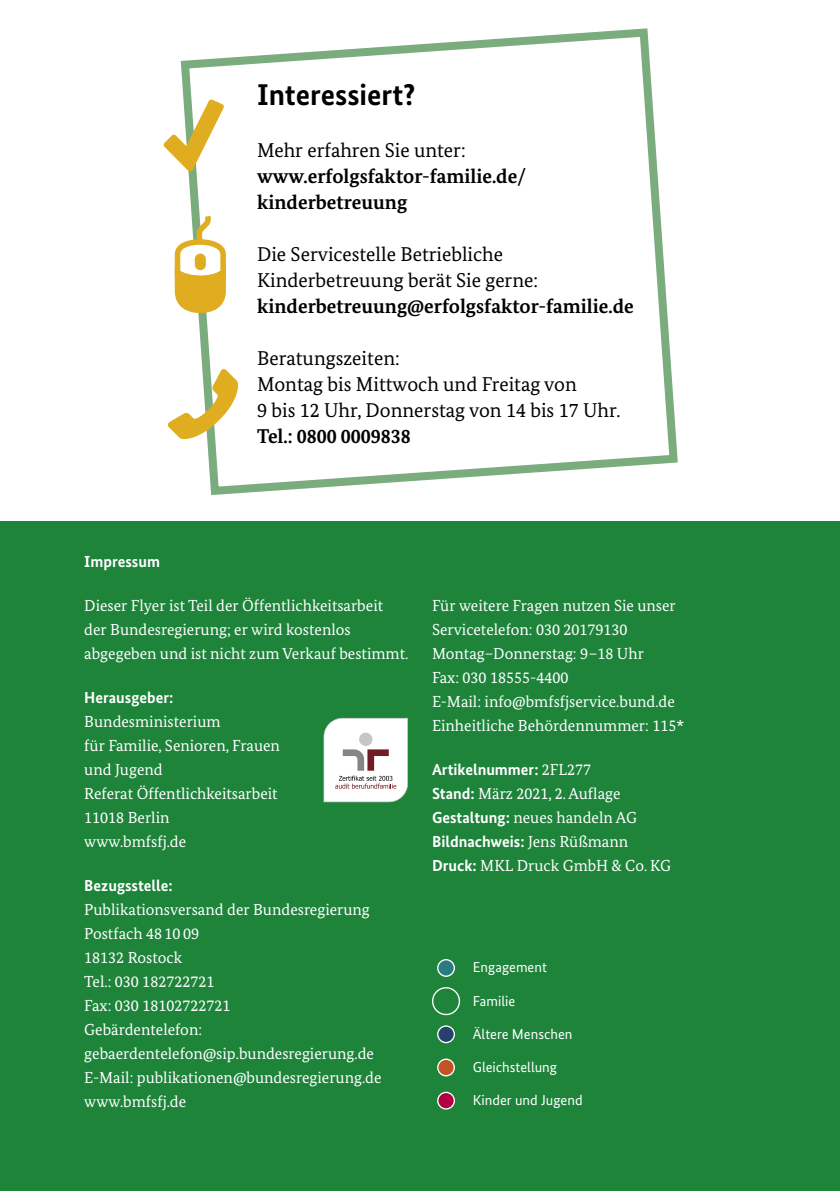
<style>
.page{position:relative;width:840px;height:1191px;background:#fff}
.page>*{position:absolute;margin:0;border:0;box-sizing:border-box;transform-origin:0 0}
.t1{font:700 30px "Bundes Sans";color:#000}
.t2{font:20px/26px "Bundes Serif";color:#000}
.t3{font:700 20px/26px "Bundes Serif";color:#000}
.t4{font:16px/24px "Bundes Serif";color:#fff}
.t5{font:700 16px "Bundes Sans";color:#fff}
.t6{font:14.4px "Bundes Sans";color:#fff}
.s1{font-weight:400}
.s2{font-family:"Bundes Serif";font-weight:400}
.s3{font-family:"Bundes Sans";font-weight:700}
</style>
<div class="page">
<div style="left:0;top:521px;width:839px;height:670px;background:#1d843a"></div>
<svg style="left:323px;top:718px;width:85px;height:84px;background:#e7e7e5"></svg>
<svg style="left:432px;top:987px;width:28px;height:28px"></svg>
<svg style="left:437px;top:959px;width:17px;height:18px"></svg>
<svg style="left:437px;top:1025px;width:17px;height:18px"></svg>
<svg style="left:437px;top:1058px;width:17px;height:18px"></svg>
<svg style="left:437px;top:1091px;width:17px;height:18px"></svg>
<svg style="left:180px;top:28px;width:498px;height:467px"></svg>
<svg style="left:163px;top:99px;width:61px;height:73px"></svg>
<svg style="left:175px;top:216px;width:51px;height:97px"></svg>
<svg style="left:168px;top:369px;width:70px;height:70px"></svg>
<h2 class="t1" style="left:257px;top:76px;width:160px">Interessiert?</h2>
<p class="t3" style="left:257px;top:137px;width:270px"><span class="s1">Mehr erfahren Sie unter: </span>www.erfolgsfaktor-familie.de/ kinderbetreuung</p>
<p class="t2" style="left:257px;top:241px;width:282px">Die Servicestelle Betriebliche<br>Kinderbetreuung berät Sie gerne:</p>
<p class="t3" style="left:257px;top:293px;width:378px">kinderbetreuung@erfolgsfaktor-familie.de</p>
<p class="t2" style="left:257px;top:345px;width:364px">Beratungszeiten:<br>Montag bis Mittwoch und Freitag von<br>9 bis 12 Uhr, Donnerstag von 14 bis 17 Uhr.</p>
<p class="t3" style="left:257px;top:423px;width:155px">Tel.: 0800 0009838</p>
<h1 class="t5" style="left:84px;top:551px;width:77px">Impressum</h1>
<p class="t4" style="left:84px;top:593px;width:325px">Dieser Flyer ist Teil der Öffentlichkeitsarbeit der Bundesregierung; er wird kostenlos abgegeben und ist nicht zum Verkauf bestimmt.</p>
<h2 class="t5" style="left:84px;top:687px;width:90px">Herausgeber:</h2>
<p class="t4" style="left:84px;top:709px;width:197px">Bundesministerium<br>für Familie, Senioren, Frauen und Jugend</p>
<p class="t4" style="left:84px;top:781px;width:195px">Referat Öffentlichkeitsarbeit</p>
<p class="t4" style="left:84px;top:805px;width:87px">11018 Berlin</p>
<p class="t4" style="left:84px;top:829px;width:103px">www.bmfsfj.de</p>
<h2 class="t5" style="left:84px;top:875px;width:90px">Bezugsstelle:</h2>
<p class="t4" style="left:84px;top:897px;width:287px">Publikationsversand der Bundesregierung</p>
<p class="t4" style="left:84px;top:921px;width:116px">Postfach 48 10 09</p>
<p class="t4" style="left:84px;top:945px;width:99px">18132 Rostock</p>
<p class="t4" style="left:84px;top:969px;width:131px">Tel.: 030 182722721</p>
<p class="t4" style="left:84px;top:993px;width:147px">Fax: 030 18102722721</p>
<p class="t4" style="left:84px;top:1017px;width:119px">Gebärdentelefon:</p>
<p class="t4" style="left:84px;top:1041px;width:291px">gebaerdentelefon@sip.bundesregierung.de</p>
<p class="t4" style="left:84px;top:1065px;width:298px">E-Mail: publikationen@bundesregierung.de</p>
<p class="t4" style="left:84px;top:1089px;width:103px">www.bmfsfj.de</p>
<p class="t4" style="left:432px;top:593px;width:245px">Für weitere Fragen nutzen Sie unser<br>Servicetelefon: 030 20179130</p>
<p class="t4" style="left:432px;top:641px;width:213px">Montag–Donnerstag: 9–18 Uhr</p>
<p class="t4" style="left:432px;top:665px;width:138px">Fax: 030 18555-4400</p>
<p class="t4" style="left:432px;top:689px;width:244px">E-Mail: info@bmfsfjservice.bund.de</p>
<p class="t4" style="left:432px;top:713px;width:253px">Einheitliche Behördennummer: 115*</p>
<p class="t5" style="left:432px;top:759px;width:160px">Artikelnummer: <span class="s2">2FL277</span></p>
<p class="t4" style="left:432px;top:781px;width:190px"><span class="s3">Stand:</span> März 2021, 2. Auflage</p>
<p class="t4" style="left:432px;top:805px;width:206px"><span class="s3">Gestaltung:</span> neues handeln AG</p>
<p class="t5" style="left:432px;top:831px;width:198px">Bildnachweis: <span class="s2">Jens Rüßmann</span></p>
<p class="t4" style="left:432px;top:853px;width:240px"><span class="s3">Druck:</span> MKL Druck GmbH &amp; Co. KG</p>
<p class="t6" style="left:472px;top:958px;width:75px">Engagement</p>
<p class="t6" style="left:472px;top:991px;width:44px">Familie</p>
<p class="t6" style="left:472px;top:1025px;width:101px">Ältere Menschen</p>
<p class="t6" style="left:472px;top:1058px;width:86px">Gleichstellung</p>
<p class="t6" style="left:472px;top:1091px;width:111px">Kinder und Jugend</p>
</div>
